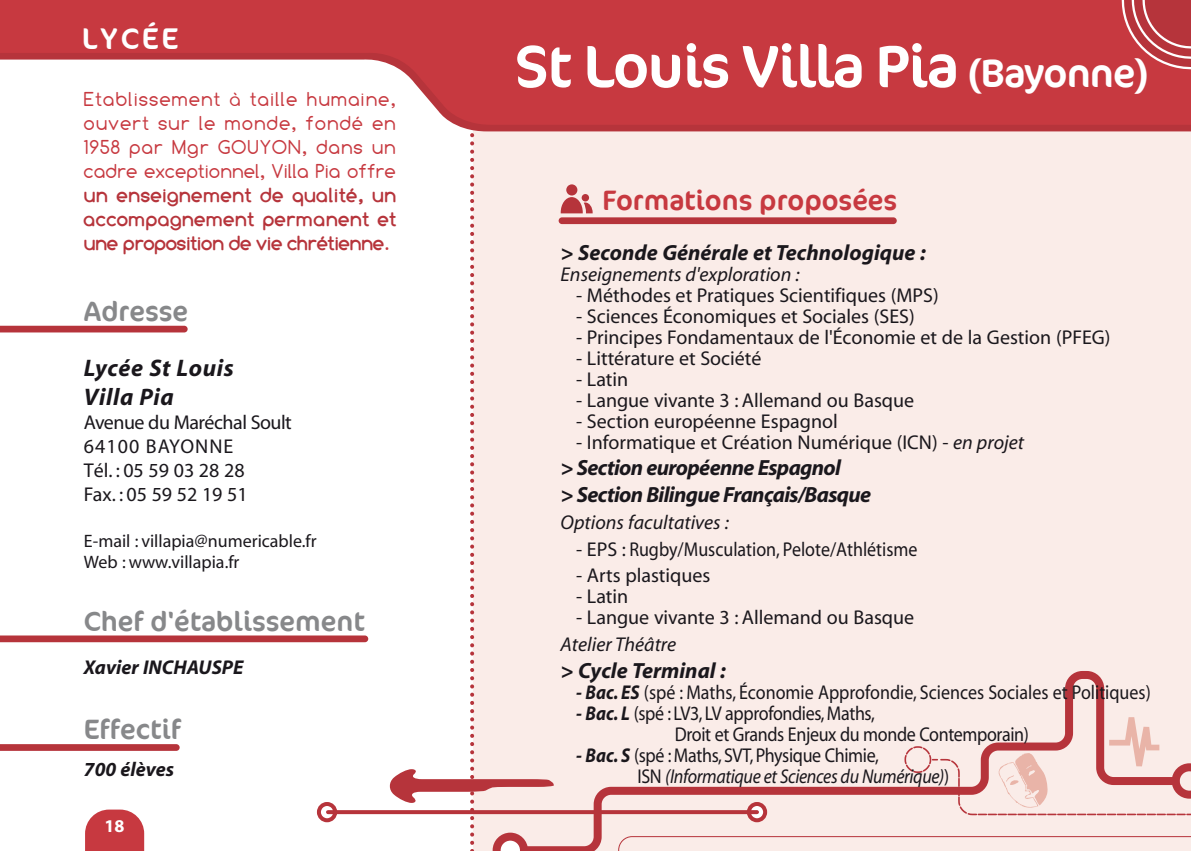
<style>
.page{position:relative;width:1191px;height:851px;background:#fff}
.page>*{position:absolute;margin:0;border:0;box-sizing:border-box;transform-origin:0 0}
.t1{font:60px "Cocon";letter-spacing:-.025em;color:#fff}
.t2{font:30px "Cocon";letter-spacing:.1em;color:#fff}
.t3{font:28px "Cocon";color:#87888a}
.t4{font:28px "Cocon";color:#c73940}
.t5{font:italic 700 24px/28.8px "Myriad";letter-spacing:.025em;color:#1a171c}
.t6{font:italic 700 22px/26.6px "Myriad";letter-spacing:-.03em;color:#1a171c}
.t7{font:italic 700 22px "Myriad";color:#1a171c}
.t8{font:20px/24px "Myriad";color:#1a171c}
.t9{font:20px/24px "Comfortaa";color:#c73940;text-align:justify}
.t10{font:700 20px/24px "Comfortaa";color:#b6343b;text-align:justify}
.t11{font:20px/21px "Myriad";letter-spacing:-.02em;color:#1a171c;scale:.9 1}
.t12{font:italic 20px/21px "Myriad";letter-spacing:-.02em;color:#1a171c;scale:.9 1}
.t13{font:20px "Myriad";color:#1a171c;scale:.9 1}
.t14{font:italic 20px "Myriad";color:#1a171c}
.t15{font:italic 700 20px "Myriad";color:#1a171c}
.t16{font:18px/21.6px "Myriad";color:#1a171c}
.t17{font:700 18px "Myriad";color:#fff}
.s1{font-weight:400;color:#c73940}
.s2{font-size:40px}
.s3{font-style:italic}
.s4{font-weight:700;font-style:italic}
.s5{font-weight:700}
.s6{font-style:normal}
</style>
<div class="page">
<div style="left:0;top:0;width:1191px;height:850px;background:#faece8"></div>
<div style="left:0;top:24px;width:472px;height:826px;background:#fff"></div>
<div style="left:456px;top:125px;width:735px;height:6px;background:#b6343b"></div>
<svg style="left:0;top:0;width:1191px;height:125px;fill:#c73940"></svg>
<svg style="left:85px;top:809px;width:59px;height:41px;background:#cd5056"></svg>
<svg style="left:0;top:326px;width:188px;height:6px"></svg>
<svg style="left:0;top:635px;width:368px;height:7px;background:#bb4249"></svg>
<div style="left:558px;top:217px;width:338px;height:7px;background:#b6343b;border-radius:3px"></div>
<svg style="left:0;top:744px;width:180px;height:6px"></svg>
<svg style="left:561px;top:184px;width:31px;height:29px"></svg>
<svg style="left:1065px;top:671px;width:40px;height:46px"></svg>
<svg style="left:554px;top:786px;width:637px;height:64px"></svg>
<svg style="left:388px;top:135px;width:166px;height:716px"></svg>
<svg style="left:618px;top:836px;width:573px;height:14px"></svg>
<svg style="left:319px;top:803px;width:16px;height:17px"></svg>
<svg style="left:749px;top:803px;width:16px;height:17px"></svg>
<svg style="left:328px;top:810px;width:429px;height:4px;background:#b83a40"></svg>
<div style="left:317px;top:801px;width:20px;height:21px;border:4px solid #b6343b;border-radius:50%"></div>
<div style="left:747px;top:801px;width:20px;height:21px;border:4px solid #b6343b;border-radius:50%"></div>
<svg style="left:1115px;top:0;width:76px;height:75px;background:#c34b52"></svg>
<svg style="left:903px;top:717px;width:288px;height:98px"></svg>
<h2 class="t2" style="left:82px;top:21px;width:98px">LYCÉE</h2>
<p class="t9" style="left:84px;top:87px;width:314px">Etablissement à taille humaine, ouvert sur le monde, fondé en 1958 par Mgr GOUYON, dans un cadre exceptionnel, Villa Pia offre</p>
<p class="t10" style="left:84px;top:183px;width:314px">un enseignement de qualité, un accompagnement permanent et une proposition de vie chrétienne<span class="s1">.</span></p>
<h3 class="t3" style="left:84px;top:295px;width:106px">Adresse</h3>
<p class="t5" style="left:84px;top:354px;width:151px">Lycée St Louis<br>Villa Pia</p>
<p class="t8" style="left:84px;top:411px;width:209px">Avenue du Maréchal Soult<br>64100 BAYONNE<br>Tél. : 05 59 03 28 28<br>Fax. : 05 59 52 19 51</p>
<p class="t16" style="left:84px;top:530px;width:234px">E-mail : villapia@numericable.fr<br>Web : www.villapia.fr</p>
<h3 class="t3" style="left:84px;top:604px;width:282px">Chef d'établissement</h3>
<p class="t15" style="left:84px;top:657px;width:161px">Xavier INCHAUSPE</p>
<h3 class="t3" style="left:84px;top:713px;width:99px">Effectif</h3>
<p class="t15" style="left:84px;top:759px;width:92px">700 élèves</p>
<p class="t17" style="left:105px;top:816px;width:21px">18</p>
<h1 class="t1" style="left:514px;top:31px;width:635px">St Louis Villa Pia <span class="s2">(Bayonne)</span></h1>
<h3 class="t4" style="left:602px;top:184px;width:296px">Formations proposées</h3>
<p class="t7" style="left:560px;top:241px;width:367px">&gt; Seconde Générale et Technologique :</p>
<p class="t14" style="left:560px;top:264px;width:240px">Enseignements d'exploration :</p>
<p class="t8" style="left:576px;top:284px;width:364px">- Méthodes et Pratiques Scientifiques (MPS)</p>
<p class="t8" style="left:576px;top:305px;width:340px">- Sciences Économiques et Sociales (SES)</p>
<p class="t8" style="left:576px;top:326px;width:536px">- Principes Fondamentaux de l'Économie et de la Gestion (PFEG)</p>
<p class="t8" style="left:576px;top:347px;width:187px">- Littérature et Société</p>
<p class="t8" style="left:576px;top:368px;width:54px">- Latin</p>
<p class="t8" style="left:576px;top:389px;width:340px">- Langue vivante 3 : Allemand ou Basque</p>
<p class="t8" style="left:576px;top:410px;width:263px">- Section européenne Espagnol</p>
<p class="t8" style="left:576px;top:431px;width:449px">- Informatique et Création Numérique (ICN) - <span class="s3">en projet</span></p>
<p class="t6" style="left:560px;top:455px;width:312px">&gt; Section européenne Espagnol<br>&gt; Section Bilingue Français/Basque</p>
<p class="t14" style="left:560px;top:512px;width:170px">Options facultatives :</p>
<p class="t8" style="left:576px;top:537px;width:343px">- EPS : Rugby/Musculation, Pelote/Athlétisme</p>
<p class="t8" style="left:576px;top:564px;width:136px">- Arts plastiques</p>
<p class="t8" style="left:576px;top:585px;width:54px">- Latin</p>
<p class="t8" style="left:576px;top:606px;width:340px">- Langue vivante 3 : Allemand ou Basque</p>
<p class="t14" style="left:560px;top:634px;width:117px">Atelier Théâtre</p>
<p class="t7" style="left:560px;top:658px;width:167px">&gt; Cycle Terminal :</p>
<p class="t13" style="left:576px;top:682px;width:640px"><span class="s4">- Bac. ES</span> (spé : Maths, Économie Approfondie, Sciences Sociales et Politiques)</p>
<p class="t11" style="left:675px;top:703px;width:395px;text-indent:-99px"><span class="s4">- Bac. L</span> (spé : LV3, LV approfondies, Maths,<br>Droit et Grands Enjeux du monde Contemporain)</p>
<p class="t12" style="left:637px;top:745px;width:348px;text-indent:-61px"><span class="s5">- Bac. S</span> <span class="s6">(spé : Maths, SVT, Physique Chimie,<br>ISN</span> (Informatique et Sciences du Numérique)<span class="s6">)</span></p>
</div>
